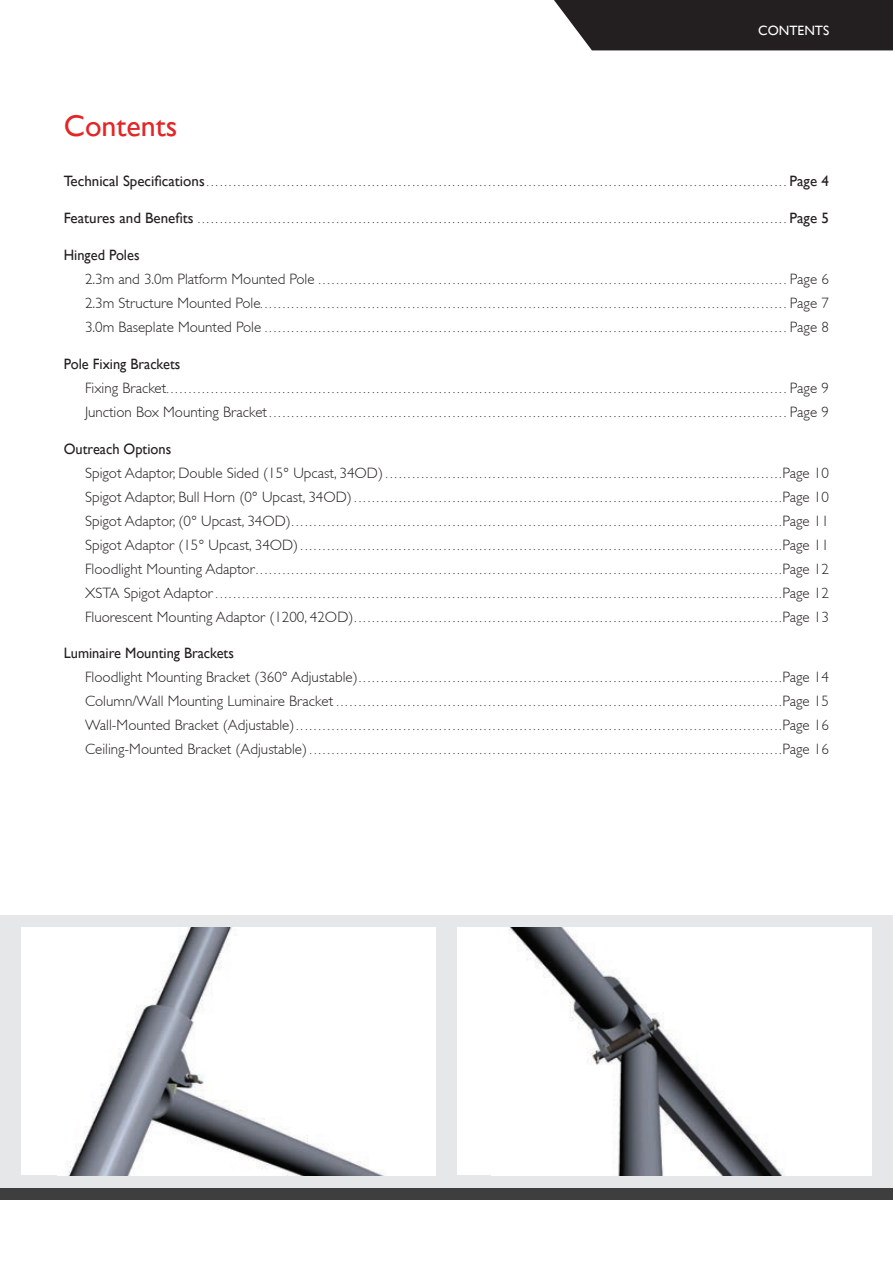
<style>
.page{position:relative;width:893px;height:1263px;background:#fff}
.page>*{position:absolute;margin:0;border:0;box-sizing:border-box;transform-origin:0 0}
.t1{font:30px "Gill Sans";color:#e32525}
.t2{font:15px "Gill Sans";color:#231f20;scale:.96 1}
.t3{font:13.5px "Gill Sans";color:#fff}
.t4{font:9px "Gill Sans";color:#231f20}
.s1{font-size:15px}
.s2{font-weight:300;font-size:15px}
</style>
<div class="page">
<div style="left:0;top:915px;width:893px;height:276px;background:#e6e7e9"></div>
<div style="left:0;top:1188px;width:893px;height:11px;background:#3e3e3f"></div>
<div style="left:21px;top:928px;width:415px;height:247px;background:#fff"></div>
<img style="left:67px;top:928px;width:317px;height:247px">
<div style="left:457px;top:928px;width:415px;height:247px;background:#fff"></div>
<img style="left:509px;top:928px;width:275px;height:247px">
<div style="left:554px;top:0;width:339px;height:50px;background:#231f20"></div>
<h1 class="t1" style="left:64px;top:108px;width:115px">Contents</h1>
<h3 class="t3" style="left:758px;top:22px;width:72px">CONTENTS</h3>
<p class="t4" style="left:64px;top:178px;width:767px"><span class="s1">Technical Specifications</span> . . . . . . . . . . . . . . . . . . . . . . . . . . . . . . . . . . . . . . . . . . . . . . . . . . . . . . . . . . . . . . . . . . . . . . . . . . . . . . . . . . . . . . . . . . . . . . . . . . . . . . . . . . . . . . . . . . . . . . . . . . . . . . . . . . <span class="s1">Page 4</span></p>
<p class="t4" style="left:64px;top:215px;width:767px"><span class="s1">Features and Benefits</span> . . . . . . . . . . . . . . . . . . . . . . . . . . . . . . . . . . . . . . . . . . . . . . . . . . . . . . . . . . . . . . . . . . . . . . . . . . . . . . . . . . . . . . . . . . . . . . . . . . . . . . . . . . . . . . . . . . . . . . . . . . . . . . . . . . . . <span class="s1">Page 5</span></p>
<h2 class="t2" style="left:64px;top:246px;width:80px">Hinged Poles</h2>
<p class="t4" style="left:85px;top:276px;width:745px"><span class="s2">2.3m and 3.0m Platform Mounted Pole</span> . . . . . . . . . . . . . . . . . . . . . . . . . . . . . . . . . . . . . . . . . . . . . . . . . . . . . . . . . . . . . . . . . . . . . . . . . . . . . . . . . . . . . . . . . . . . . . . . . . . . . . . . . <span class="s2">Page 6</span></p>
<p class="t4" style="left:85px;top:300px;width:745px"><span class="s2">2.3m Structure Mounted Pole</span> . . . . . . . . . . . . . . . . . . . . . . . . . . . . . . . . . . . . . . . . . . . . . . . . . . . . . . . . . . . . . . . . . . . . . . . . . . . . . . . . . . . . . . . . . . . . . . . . . . . . . . . . . . . . . . . . . . . . . . <span class="s2">Page 7</span></p>
<p class="t4" style="left:85px;top:324px;width:745px"><span class="s2">3.0m Baseplate Mounted Pole</span> . . . . . . . . . . . . . . . . . . . . . . . . . . . . . . . . . . . . . . . . . . . . . . . . . . . . . . . . . . . . . . . . . . . . . . . . . . . . . . . . . . . . . . . . . . . . . . . . . . . . . . . . . . . . . . . . . . . . . <span class="s2">Page 8</span></p>
<h2 class="t2" style="left:64px;top:355px;width:123px">Pole Fixing Brackets</h2>
<p class="t4" style="left:85px;top:384px;width:745px"><span class="s2">Fixing Bracket</span> . . . . . . . . . . . . . . . . . . . . . . . . . . . . . . . . . . . . . . . . . . . . . . . . . . . . . . . . . . . . . . . . . . . . . . . . . . . . . . . . . . . . . . . . . . . . . . . . . . . . . . . . . . . . . . . . . . . . . . . . . . . . . . . . . . . . . . . . . . . <span class="s2">Page 9</span></p>
<p class="t4" style="left:85px;top:408px;width:745px"><span class="s2">Junction Box Mounting Bracket</span> . . . . . . . . . . . . . . . . . . . . . . . . . . . . . . . . . . . . . . . . . . . . . . . . . . . . . . . . . . . . . . . . . . . . . . . . . . . . . . . . . . . . . . . . . . . . . . . . . . . . . . . . . . . . . . . . . . . . <span class="s2">Page 9</span></p>
<h2 class="t2" style="left:64px;top:440px;width:113px">Outreach Options</h2>
<p class="t4" style="left:85px;top:469px;width:745px"><span class="s2">Spigot Adaptor, Double Sided (15° Upcast, 34OD)</span> . . . . . . . . . . . . . . . . . . . . . . . . . . . . . . . . . . . . . . . . . . . . . . . . . . . . . . . . . . . . . . . . . . . . . . . . . . . . . . . . . . . . . . . . .<span class="s2">Page 10</span></p>
<p class="t4" style="left:85px;top:493px;width:745px"><span class="s2">Spigot Adaptor, Bull Horn (0° Upcast, 34OD)</span> . . . . . . . . . . . . . . . . . . . . . . . . . . . . . . . . . . . . . . . . . . . . . . . . . . . . . . . . . . . . . . . . . . . . . . . . . . . . . . . . . . . . . . . . . . . . . . . .<span class="s2">Page 10</span></p>
<p class="t4" style="left:85px;top:517px;width:745px"><span class="s2">Spigot Adaptor, (0° Upcast, 34OD)</span> . . . . . . . . . . . . . . . . . . . . . . . . . . . . . . . . . . . . . . . . . . . . . . . . . . . . . . . . . . . . . . . . . . . . . . . . . . . . . . . . . . . . . . . . . . . . . . . . . . . . . . . . . . . . . .<span class="s2">Page 11</span></p>
<p class="t4" style="left:85px;top:541px;width:745px"><span class="s2">Spigot Adaptor (15° Upcast, 34OD)</span> . . . . . . . . . . . . . . . . . . . . . . . . . . . . . . . . . . . . . . . . . . . . . . . . . . . . . . . . . . . . . . . . . . . . . . . . . . . . . . . . . . . . . . . . . . . . . . . . . . . . . . . . . . . .<span class="s2">Page 11</span></p>
<p class="t4" style="left:85px;top:565px;width:745px"><span class="s2">Floodlight Mounting Adaptor</span> . . . . . . . . . . . . . . . . . . . . . . . . . . . . . . . . . . . . . . . . . . . . . . . . . . . . . . . . . . . . . . . . . . . . . . . . . . . . . . . . . . . . . . . . . . . . . . . . . . . . . . . . . . . . . . . . . . . . . .<span class="s2">Page 12</span></p>
<p class="t4" style="left:85px;top:589px;width:745px"><span class="s2">XSTA Spigot Adaptor</span> . . . . . . . . . . . . . . . . . . . . . . . . . . . . . . . . . . . . . . . . . . . . . . . . . . . . . . . . . . . . . . . . . . . . . . . . . . . . . . . . . . . . . . . . . . . . . . . . . . . . . . . . . . . . . . . . . . . . . . . . . . . . . . .<span class="s2">Page 12</span></p>
<p class="t4" style="left:85px;top:613px;width:745px"><span class="s2">Fluorescent Mounting Adaptor (1200, 42OD)</span> . . . . . . . . . . . . . . . . . . . . . . . . . . . . . . . . . . . . . . . . . . . . . . . . . . . . . . . . . . . . . . . . . . . . . . . . . . . . . . . . . . . . . . . . . . . . . . . .<span class="s2">Page 13</span></p>
<h2 class="t2" style="left:64px;top:644px;width:179px">Luminaire Mounting Brackets</h2>
<p class="t4" style="left:85px;top:674px;width:745px"><span class="s2">Floodlight Mounting Bracket (360° Adjustable)</span> . . . . . . . . . . . . . . . . . . . . . . . . . . . . . . . . . . . . . . . . . . . . . . . . . . . . . . . . . . . . . . . . . . . . . . . . . . . . . . . . . . . . . . . . . . . . . . .<span class="s2">Page 14</span></p>
<p class="t4" style="left:85px;top:698px;width:745px"><span class="s2">Column/Wall Mounting Luminaire Bracket</span> . . . . . . . . . . . . . . . . . . . . . . . . . . . . . . . . . . . . . . . . . . . . . . . . . . . . . . . . . . . . . . . . . . . . . . . . . . . . . . . . . . . . . . . . . . . . . . . . . . . .<span class="s2">Page 15</span></p>
<p class="t4" style="left:85px;top:722px;width:745px"><span class="s2">Wall-Mounted Bracket (Adjustable)</span> . . . . . . . . . . . . . . . . . . . . . . . . . . . . . . . . . . . . . . . . . . . . . . . . . . . . . . . . . . . . . . . . . . . . . . . . . . . . . . . . . . . . . . . . . . . . . . . . . . . . . . . . . . . . .<span class="s2">Page 16</span></p>
<p class="t4" style="left:85px;top:746px;width:745px"><span class="s2">Ceiling-Mounted Bracket (Adjustable)</span> . . . . . . . . . . . . . . . . . . . . . . . . . . . . . . . . . . . . . . . . . . . . . . . . . . . . . . . . . . . . . . . . . . . . . . . . . . . . . . . . . . . . . . . . . . . . . . . . . . . . . . . . . .<span class="s2">Page 16</span></p>
</div>
